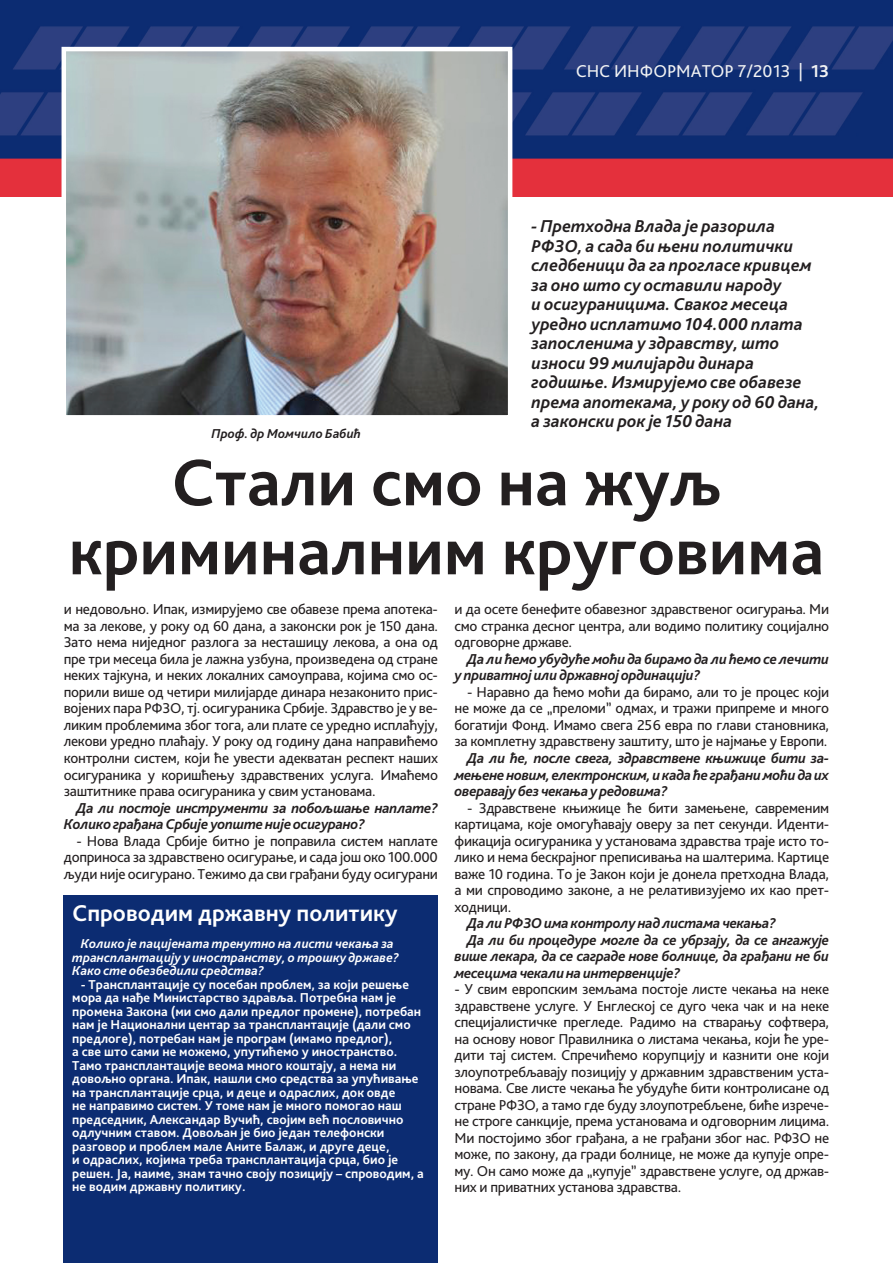
<style>
.page{position:relative;width:893px;height:1263px;background:#fff}
.page>*{position:absolute;margin:0;border:0;box-sizing:border-box;transform-origin:0 0}
.t1{font:700 69px/69px "Bliss Pro";color:#231f20;text-align:center}
.t2{font:700 24px "Bliss Pro";color:#fff}
.t3{font:italic 700 18px/19.5px "Bliss Pro";color:#231f20}
.t4{font:18px "Bliss Pro";color:#f1f2f3}
.t5{font:15px/16.5px "Bliss Pro";letter-spacing:-.02em;color:#231f20;text-align:justify}
.t6{font:italic 700 15px/16.5px "Bliss Pro";letter-spacing:-.02em;color:#231f20}
.t7{font:700 13.5px/13.5px "Bliss Pro";color:#fff}
.t8{font:italic 700 13.5px/13.5px "Bliss Pro";color:#fff}
.t9{font:italic 700 13.5px "Bliss Pro";color:#231f20}
.s1{font-weight:700}
</style>
<div class="page">
<img style="left:0;top:0;width:893px;height:196px">
<div style="left:64px;top:896px;width:374px;height:367px;background:#0c2c72"></div>
<img style="left:67px;top:52px;width:440px;height:363px">
<div style="left:62px;top:47px;width:450px;height:373px;border:4px solid #fff"></div>
<p class="t4" style="left:576px;top:59px;width:255px">СНС ИНФОРМАТОР 7/2013 | <span class="s1">13</span></p>
<p class="t3" style="left:531px;top:216px;width:289px">- Претходна Влада је разорила<br>РФЗО, а сада би њени политички следбеници да га прогласе кривцем за оно што су оставили народу<br>и осигураницима. Сваког месеца уредно исплатимо 104.000 плата запосленима у здравству, што износи 99 милијарди динара годишње. Измирујемо све обавезе према апотекама, у року од 60 дана, а законски рок је 150 дана</p>
<h1 class="t1" style="left:69px;top:446px;width:757px">Стали смо на жуљ криминалним круговима</h1>
<p class="t5" style="left:64px;top:601px;width:376px">и недовољно. Ипак, измирујемо све обавезе према апотека&shy;ма за лекове, у року од 60 дана, а законски рок је 150 дана.<br>Зато нема ниједног разлога за несташицу лекова, а она од пре три месеца била је лажна узбуна, произведена од стране неких тајкуна, и неких локалних самоуправа, којима смо ос&shy;порили више од четири милијарде динара незаконито прис&shy;војених пара РФЗО, тј. осигураника Србије. Здравство је у ве&shy;ликим проблемима због тога, али плате се уредно исплаћују, лекови уредно плаћају. У року од годину дана направићемо контролни систем, који ће увести адекватан респект наших осигураника у коришћењу здравствених услуга. Имаћемо заштитнике права осигураника у свим установама.</p>
<p class="t6" style="left:64px;top:799px;width:376px;text-indent:13px">Да ли постоје инструменти за побољшање наплате?<br>Колико грађана Србије уопште није осигурано?</p>
<p class="t5" style="left:64px;top:832px;width:376px;text-indent:13px">- Нова Влада Србије битно је поправила систем наплате доприноса за здравствено осигурање, и сада још око 100.000 људи није осигурано. Тежимо да сви грађани буду осигурани</p>
<p class="t9" style="left:211px;top:425px;width:151px">Проф. др Момчило Бабић</p>
<p class="t5" style="left:454px;top:601px;width:376px">и да осете бенефите обавезног здравственог осигурања. Ми смо странка десног центра, али водимо политику социјално одговорне државе.</p>
<p class="t6" style="left:454px;top:650px;width:376px;text-indent:13px">Да ли ћемо убудуће моћи да бирамо да ли ћемо се лечити у приватној или државној ординацији?</p>
<p class="t5" style="left:454px;top:683px;width:376px;text-indent:13px">- Наравно да ћемо моћи да бирамо, али то је процес који не може да се „преломи” одмах, и тражи припреме и много богатији Фонд. Имамо свега 256 евра по глави становника, за комплетну здравствену заштиту, што је најмање у Европи.</p>
<p class="t6" style="left:454px;top:749px;width:376px;text-align:justify;text-indent:13px">Да ли ће, после свега, здравствене књижице бити за&shy;мењене новим, електронским, и када ће грађани моћи да их оверавају без чекања у редовима?</p>
<p class="t5" style="left:454px;top:799px;width:376px;text-indent:13px">- Здравствене књижице ће бити замењене, савременим картицама, које омогућавају оверу за пет секунди. Иденти&shy;фикација осигураника у установама здравства траје исто то&shy;лико и нема бескрајног преписивања на шалтерима. Картице важе 10 година. То је Закон који је донела претходна Влада, а ми спроводимо законе, а не релативизујемо их као прет&shy;ходници.</p>
<p class="t6" style="left:467px;top:914px;width:310px">Да ли РФЗО има контролу над листама чекања?</p>
<p class="t6" style="left:467px;top:931px;width:363px">Да ли би процедуре могле да се убрзају, да се ангажује</p>
<p class="t6" style="left:454px;top:947px;width:376px">више лекара, да се саграде нове болнице, да грађани не би</p>
<p class="t6" style="left:454px;top:964px;width:227px">месецима чекали на интервенције?</p>
<p class="t5" style="left:454px;top:980px;width:376px">- У свим европским земљама постоје листе чекања на неке здравствене услуге. У Енглеској се дуго чека чак и на неке специјалистичке прегледе. Радимо на стварању софтвера, на основу новог Правилника о листама чекања, који ће уре&shy;дити тај систем. Спречићемо корупцију и казнити оне који злоупотребљавају позицију у државним здравственим уста&shy;новама. Све листе чекања ће убудуће бити контролисане од стране РФЗО, а тамо где буду злоупотребљене, биће изрече&shy;не строге санкције, према установама и одговорним лицима.<br>Ми постојимо због грађана, а не грађани због нас. РФЗО не може, по закону, да гради болнице, не може да купује опре&shy;му. Он само може да „купује” здравствене услуге, од држав&shy;них и приватних установа здравства.</p>
<h2 class="t2" style="left:72px;top:898px;width:327px">Спроводим државну политику</h2>
<p class="t8" style="left:72px;top:937px;width:328px;text-indent:9px">Колико је пацијената тренутно на листи чекања за трансплантацију у иностранству, о трошку државе?<br>Како сте обезбедили средства?</p>
<p class="t7" style="left:72px;top:977px;width:353px;text-indent:9px">- Трансплантације су посебан проблем, за који решење мора да нађе Министарство здравља. Потребна нам је промена Закона (ми смо дали предлог промене), потребан нам је Национални центар за трансплантације (дали смо предлоге), потребан нам је програм (имамо предлог),<br>а све што сами не можемо, упутићемо у иностранство.<br>Тамо трансплантације веома много коштају, а нема ни довољно органа. Ипак, нашли смо средства за упућивање на трансплантације срца, и деце и одраслих, док овде<br>не направимо систем. У томе нам је много помогао наш председник, Александар Вучић, својим већ пословично одлучним ставом. Довољан је био један телефонски разговор и проблем мале Аните Балаж, и друге деце,<br>и одраслих, којима треба трансплантација срца, био је решен. Ја, наиме, знам тачно своју позицију – спроводим, а не водим државну политику.</p>
</div>
